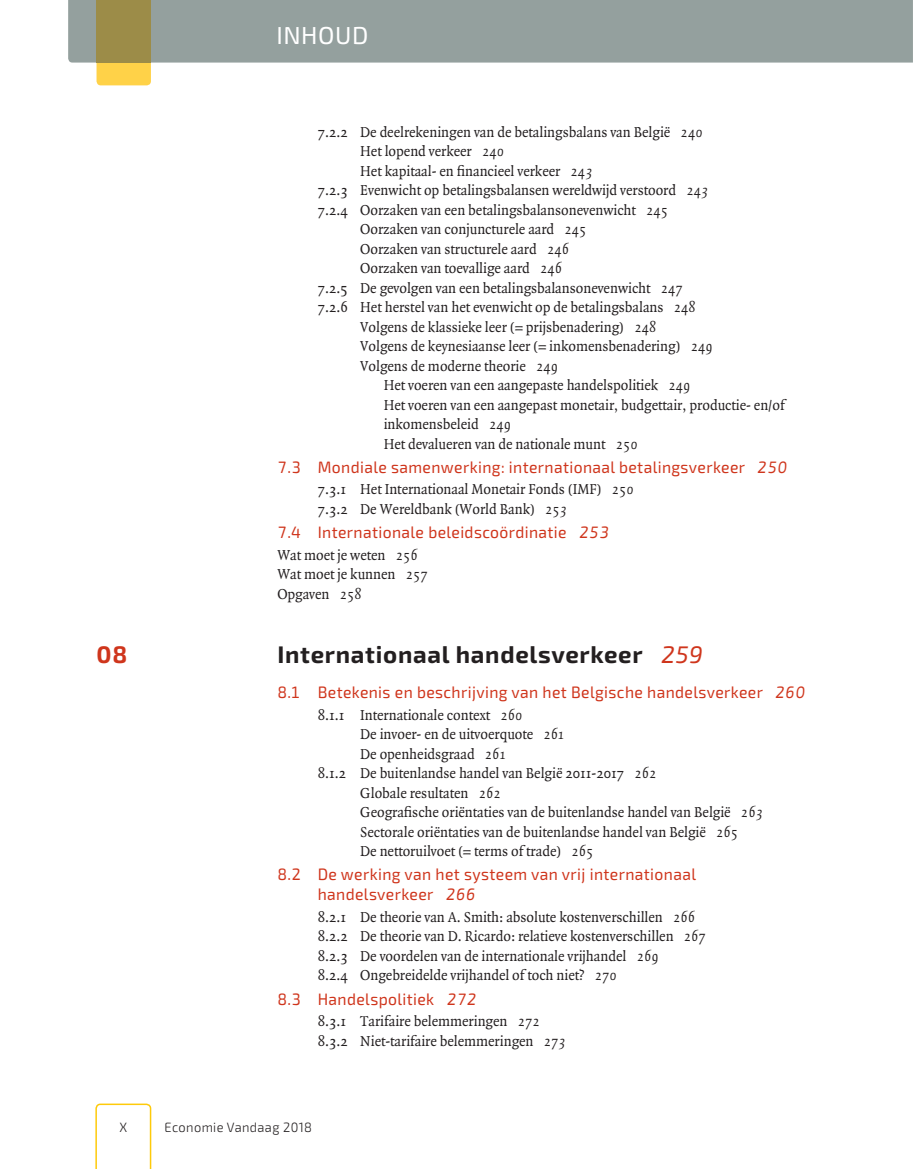
<style>
.page{position:relative;width:913px;height:1169px;background:#fff}
.page>*{position:absolute;margin:0;border:0;box-sizing:border-box;transform-origin:0 0}
.t1{font:24.6px "Exo 2";letter-spacing:.02em;color:#fff}
.t2{font:700 24px "Exo 2";letter-spacing:.03em;color:#231f20}
.t3{font:700 24px "Exo 2";color:#cf351c}
.t4{font:16.5px/19.8px "Exo 2";letter-spacing:.025em;color:#cf351c;scale:.95 1}
.t5{font:15.45px/19.5px "Quadraat";letter-spacing:-.005em;color:#231f20;scale:.95 1}
.t6{font:300 13.5px "Exo 2";letter-spacing:.03em;color:#231f20;scale:.95 1}
.s1{font-style:italic}
.s2{font-weight:400;font-style:italic;color:#cf351c}
</style>
<div class="page">
<div style="left:68px;top:0;width:844px;height:63px;background:#94a09e"></div>
<svg style="left:96px;top:63px;width:55px;height:22px"></svg>
<div style="left:96px;top:0;width:55px;height:63px;background:#9c8c48"></div>
<svg style="left:95px;top:1103px;width:57px;height:65px"></svg>
<h1 class="t1" style="left:276px;top:18px;width:93px">INHOUD</h1>
<p class="t5" style="left:318px;top:122px;width:407px">7.2.2 De deelrekeningen van de betalingsbalans van België <span class="s1">240</span></p>
<p class="t5" style="left:360px;top:142px;width:153px">Het lopend verkeer <span class="s1">240</span></p>
<p class="t5" style="left:360px;top:161px;width:246px">Het kapitaal- en financieel verkeer <span class="s1">243</span></p>
<p class="t5" style="left:318px;top:181px;width:413px">7.2.3 Evenwicht op betalingsbalansen wereldwijd verstoord <span class="s1">243</span></p>
<p class="t5" style="left:318px;top:200px;width:370px">7.2.4 Oorzaken van een betalingsbalansonevenwicht <span class="s1">245</span></p>
<p class="t5" style="left:360px;top:220px;width:240px">Oorzaken van conjuncturele aard <span class="s1">245</span></p>
<p class="t5" style="left:360px;top:239px;width:221px">Oorzaken van structurele aard <span class="s1">246</span></p>
<p class="t5" style="left:360px;top:259px;width:214px">Oorzaken van toevallige aard <span class="s1">246</span></p>
<p class="t5" style="left:318px;top:278px;width:386px">7.2.5 De gevolgen van een betalingsbalansonevenwicht <span class="s1">247</span></p>
<p class="t5" style="left:318px;top:298px;width:399px">7.2.6 Het herstel van het evenwicht op de betalingsbalans <span class="s1">248</span></p>
<p class="t5" style="left:360px;top:317px;width:313px">Volgens de klassieke leer (= prijsbenadering) <span class="s1">248</span></p>
<p class="t5" style="left:360px;top:337px;width:372px">Volgens de keynesiaanse leer (= inkomensbenadering) <span class="s1">249</span></p>
<p class="t5" style="left:360px;top:356px;width:210px">Volgens de moderne theorie <span class="s1">249</span></p>
<p class="t5" style="left:383px;top:376px;width:324px">Het voeren van een aangepaste handelspolitiek <span class="s1">249</span></p>
<p class="t5" style="left:383px;top:395px;width:423px">Het voeren van een aangepast monetair, budgettair, productie- en/of</p>
<p class="t5" style="left:383px;top:415px;width:136px">inkomensbeleid <span class="s1">249</span></p>
<p class="t5" style="left:383px;top:434px;width:269px">Het devalueren van de nationale munt <span class="s1">250</span></p>
<p class="t4" style="left:277px;top:456px;width:538px">7.3 Mondiale samenwerking: internationaal betalingsverkeer <span class="s1">250</span></p>
<p class="t5" style="left:318px;top:480px;width:334px">7.3.1 Het Internationaal Monetair Fonds (IMF) <span class="s1">250<br></span>7.3.2 De Wereldbank (World Bank) <span class="s1">253</span></p>
<p class="t4" style="left:277px;top:521px;width:351px">7.4 Internationale beleidscoördinatie <span class="s1">253</span></p>
<p class="t5" style="left:277px;top:545px;width:160px">Wat moet je weten <span class="s1">256<br></span>Wat moet je kunnen <span class="s1">257<br></span>Opgaven <span class="s1">258</span></p>
<h2 class="t3" style="left:96px;top:636px;width:32px">08</h2>
<h2 class="t2" style="left:277px;top:636px;width:427px">Internationaal handelsverkeer <span class="s2">259</span></h2>
<p class="t4" style="left:277px;top:682px;width:557px">8.1 Betekenis en beschrijving van het Belgische handelsverkeer <span class="s1">260</span></p>
<p class="t5" style="left:318px;top:705px;width:217px">8.1.1 Internationale context <span class="s1">260</span></p>
<p class="t5" style="left:360px;top:725px;width:216px">De invoer- en de uitvoerquote <span class="s1">261</span></p>
<p class="t5" style="left:360px;top:744px;width:154px">De openheidsgraad <span class="s1">261</span></p>
<p class="t5" style="left:318px;top:764px;width:358px">8.1.2 De buitenlandse handel van België 2011-2017 <span class="s1">262</span></p>
<p class="t5" style="left:360px;top:783px;width:149px">Globale resultaten <span class="s1">262</span></p>
<p class="t5" style="left:360px;top:803px;width:425px">Geografische oriëntaties van de buitenlandse handel van België <span class="s1">263</span></p>
<p class="t5" style="left:360px;top:822px;width:399px">Sectorale oriëntaties van de buitenlandse handel van België <span class="s1">265</span></p>
<p class="t5" style="left:360px;top:842px;width:247px">De nettoruilvoet (= terms of trade) <span class="s1">265</span></p>
<p class="t4" style="left:318px;top:864px;width:399px;text-indent:-40px">8.2 De werking van het systeem van vrij internationaal handelsverkeer <span class="s1">266</span></p>
<p class="t5" style="left:318px;top:907px;width:410px">8.2.1 De theorie van A. Smith: absolute kostenverschillen <span class="s1">266<br></span>8.2.2 De theorie van D. Ricardo: relatieve kostenverschillen <span class="s1">267<br></span>8.2.3 De voordelen van de internationale vrijhandel <span class="s1">269<br></span>8.2.4 Ongebreidelde vrijhandel of toch niet? <span class="s1">270</span></p>
<p class="t4" style="left:277px;top:988px;width:211px">8.3 Handelspolitiek <span class="s1">272</span></p>
<p class="t5" style="left:318px;top:1012px;width:263px">8.3.1 Tarifaire belemmeringen <span class="s1">272<br></span>8.3.2 Niet-tarifaire belemmeringen <span class="s1">273</span></p>
<p class="t6" style="left:119px;top:1117px;width:10px">X</p>
<p class="t6" style="left:165px;top:1117px;width:156px">Economie Vandaag 2018</p>
</div>
